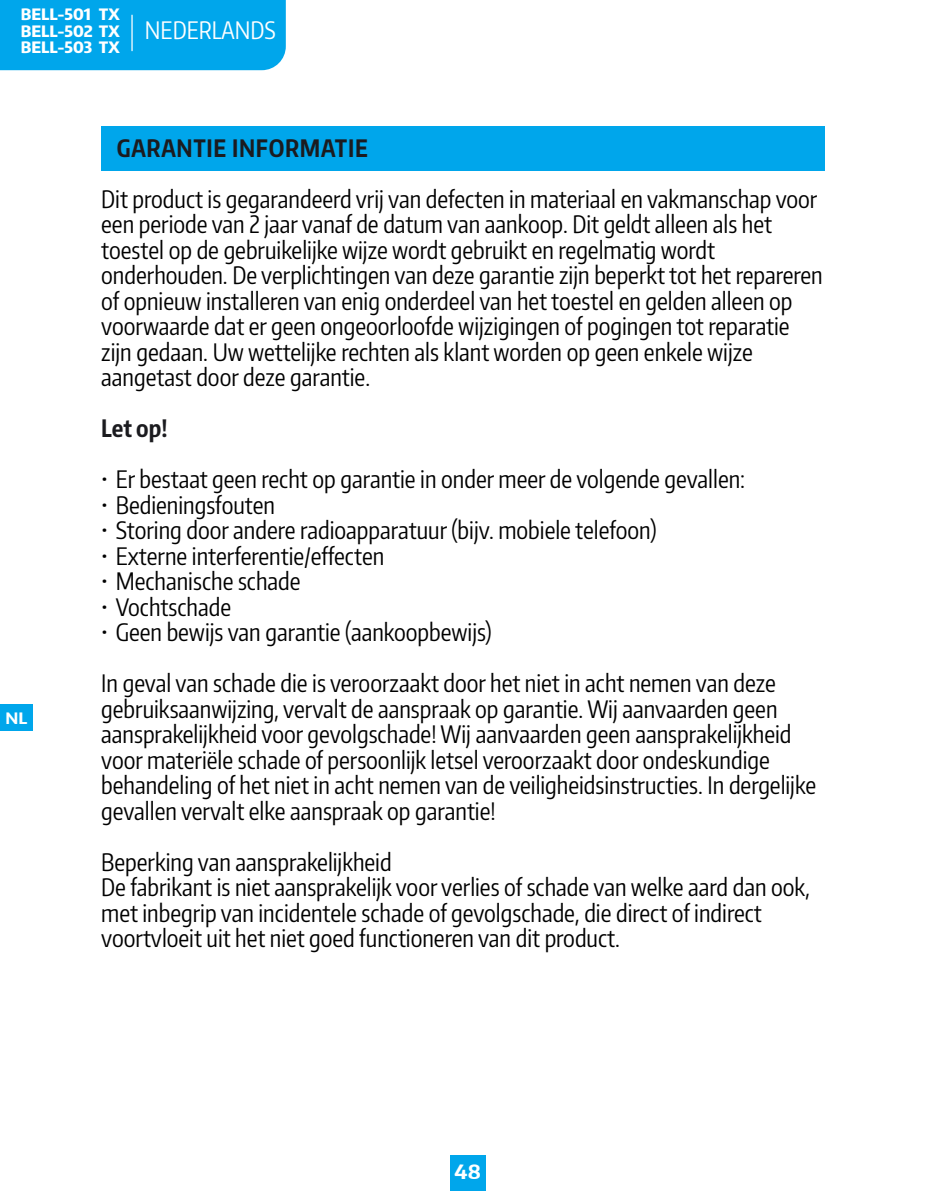
<style>
.page{position:relative;width:936px;height:1191px;background:#fff}
.page>*{position:absolute;margin:0;border:0;box-sizing:border-box;transform-origin:0 0}
.t1{font:24px/25.5px "Encode Sans Compressed";color:#000}
.t2{font:700 24px "Encode Sans Compressed";letter-spacing:.03em;color:#1b1b1f}
.t3{font:24px "Encode Sans Compressed";color:#fff}
.t4{font:700 19.5px "Encode Sans Condensed";color:#fff;scale:1.14 1}
.t5{font:800 15.6px/16.2px "Encode Sans Compressed";color:#fff;text-align:justify;scale:1.14 1}
.t6{font:700 15.6px "Encode Sans Condensed";color:#fff;scale:1.14 1}
</style>
<div class="page">
<div style="left:0;top:0;width:286px;height:70px;background:#00a6eb"></div>
<div style="left:0;top:704px;width:33px;height:27px;background:#00a6eb"></div>
<div style="left:450px;top:1154px;width:36px;height:37px;background:#00a6eb"></div>
<hr style="left:131px;top:15px;width:2px;height:36px;background:#fff">
<div style="left:101px;top:126px;width:723px;height:44px;background:#00a6eb"></div>
<p class="t5" style="left:21px;top:6px;width:88px">BELL-501 TX BELL-502 TX BELL-503 TX</p>
<p class="t3" style="left:145px;top:15px;width:132px">NEDERLANDS</p>
<p class="t6" style="left:5px;top:707px;width:21px">NL</p>
<p class="t2" style="left:117px;top:132px;width:252px">GARANTIE INFORMATIE</p>
<p class="t1" style="left:101px;top:185px;width:722px">Dit product is gegarandeerd vrij van defecten in materiaal en vakmanschap voor een periode van 2 jaar vanaf de datum van aankoop. Dit geldt alleen als het toestel op de gebruikelijke wijze wordt gebruikt en regelmatig wordt onderhouden. De verplichtingen van deze garantie zijn beperkt tot het repareren of opnieuw installeren van enig onderdeel van het toestel en gelden alleen op voorwaarde dat er geen ongeoorloofde wijzigingen of pogingen tot reparatie zijn gedaan. Uw wettelijke rechten als klant worden op geen enkele wijze aangetast door deze garantie.</p>
<p class="t2" style="left:101px;top:412px;width:68px">Let op!</p>
<p class="t1" style="left:101px;top:466px;width:645px">• Er bestaat geen recht op garantie in onder meer de volgende gevallen:</p>
<p class="t1" style="left:101px;top:491px;width:175px">• Bedieningsfouten</p>
<p class="t1" style="left:101px;top:517px;width:556px">• Storing door andere radioapparatuur (bijv. mobiele telefoon)</p>
<p class="t1" style="left:101px;top:542px;width:284px">• Externe interferentie/effecten</p>
<p class="t1" style="left:101px;top:568px;width:201px">• Mechanische schade</p>
<p class="t1" style="left:101px;top:593px;width:131px">• Vochtschade</p>
<p class="t1" style="left:101px;top:606px;width:676px;line-height:51px">• Geen bewijs van garantie (aankoopbewijs)<br>In geval van schade die is veroorzaakt door het niet in acht nemen van deze</p>
<p class="t1" style="left:101px;top:695px;width:716px">gebruiksaanwijzing, vervalt de aanspraak op garantie. Wij aanvaarden geen aansprakelijkheid voor gevolgschade! Wij aanvaarden geen aansprakelijkheid voor materiële schade of persoonlijk letsel veroorzaakt door ondeskundige behandeling of het niet in acht nemen van de veiligheidsinstructies. In dergelijke gevallen vervalt elke aanspraak op garantie!</p>
<p class="t1" style="left:101px;top:848px;width:710px">Beperking van aansprakelijkheid<br>De fabrikant is niet aansprakelijk voor verlies of schade van welke aard dan ook, met inbegrip van incidentele schade of gevolgschade, die direct of indirect voortvloeit uit het niet goed functioneren van dit product.</p>
<p class="t4" style="left:454px;top:1158px;width:24px">48</p>
</div>
